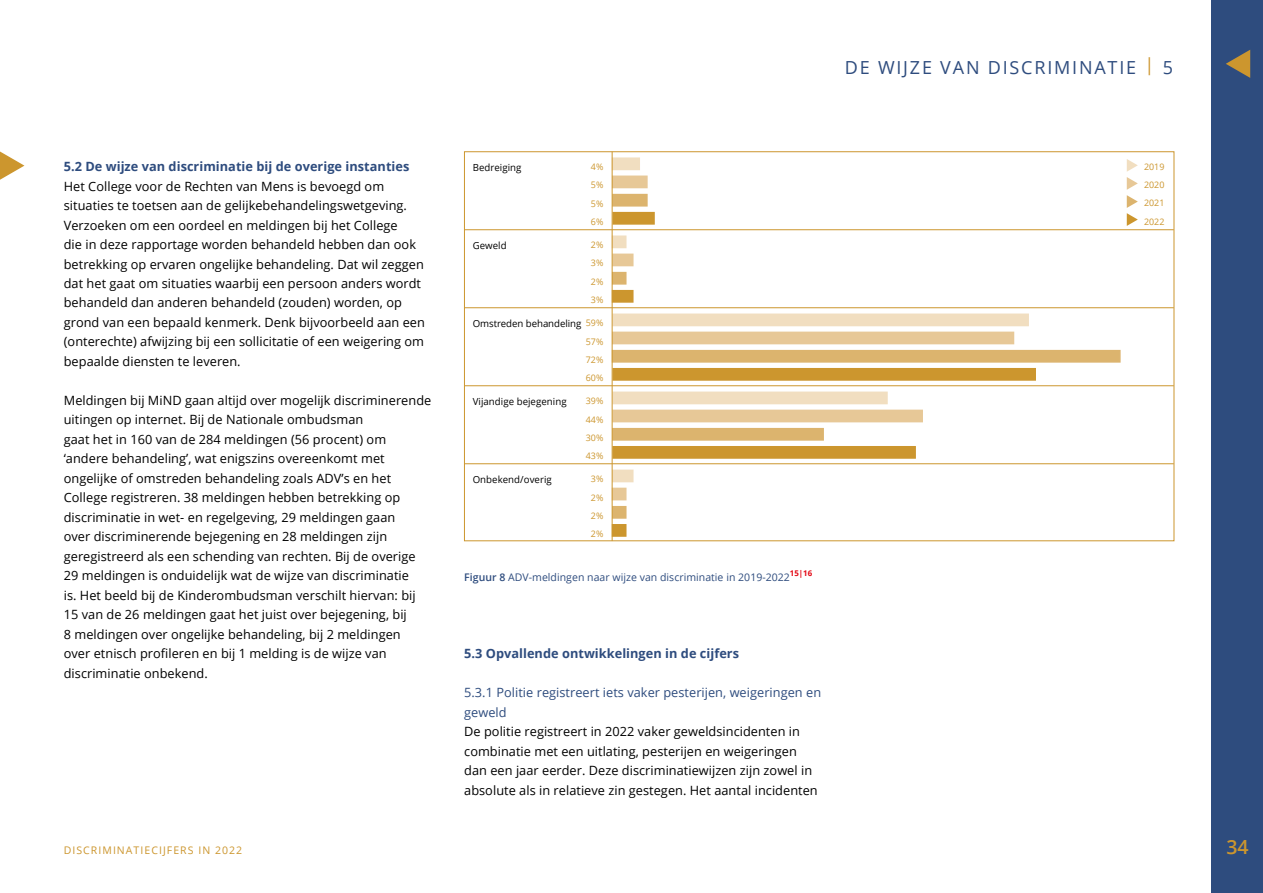
<style>
.page{position:relative;width:1263px;height:893px;background:#fff}
.page>*{position:absolute;margin:0;border:0;box-sizing:border-box;transform-origin:0 0}
.t1{font:600 19.5px "Open Sans";color:#cc962e}
.t2{font:18px "Open Sans";letter-spacing:.1em;color:#2e4c7e}
.t3{font:12.75px/19.5px "Open Sans";letter-spacing:.005em;color:#000}
.t4{font:700 12.75px "Open Sans";letter-spacing:.005em;color:#2e4c7e}
.t5{font:12.75px/19.5px "Open Sans";letter-spacing:.005em;color:#2e4c7e}
.t6{font:10.5px "Open Sans";letter-spacing:.005em;color:#2e4c7e}
.t7{font:10.5px "Open Sans";letter-spacing:.1em;color:#cc962e}
.t8{font:600 10.5px "Open Sans";color:#2e4c7e}
.t9{font:9.75px "Open Sans";letter-spacing:.005em;color:#000}
.t10{font:9px/18.1px "Open Sans";letter-spacing:.005em;color:#cc962e;text-align:justify}
.s1{font-weight:400}
</style>
<div class="page">
<div style="left:1212px;top:0;width:51px;height:893px;background:#2e4c7e"></div>
<svg style="left:1226px;top:50px;width:24px;height:28px"></svg>
<svg style="left:0;top:152px;width:24px;height:28px"></svg>
<div style="left:612px;top:157px;width:28px;height:13px;background:#f1dec0;border:2px solid #f1dec0"></div>
<div style="left:612px;top:176px;width:36px;height:12px;background:#e7c897"></div>
<div style="left:612px;top:194px;width:36px;height:13px;background:#dcb46e;border:2px solid #dcb46e"></div>
<hr style="left:465px;top:229px;width:709px;height:1px;background:#cc962e">
<div style="left:612px;top:212px;width:43px;height:13px;background:#cc962e;border:2px solid #cc962e"></div>
<hr style="left:465px;top:307px;width:709px;height:1px;background:#cc962e">
<hr style="left:465px;top:385px;width:709px;height:1px;background:#cc962e">
<hr style="left:465px;top:463px;width:709px;height:1px;background:#cc962e">
<svg style="left:1127px;top:159px;width:11px;height:67px"></svg>
<div style="left:612px;top:235px;width:14px;height:13px;background:#f1dec0;border:2px solid #f1dec0"></div>
<div style="left:612px;top:254px;width:21px;height:12px;background:#e7c897"></div>
<div style="left:612px;top:272px;width:14px;height:13px;background:#dcb46e;border:2px solid #dcb46e"></div>
<div style="left:612px;top:290px;width:21px;height:13px;background:#cc962e;border:2px solid #cc962e"></div>
<div style="left:612px;top:314px;width:417px;height:12px;background:#f1dec0"></div>
<div style="left:612px;top:332px;width:402px;height:12px;background:#e7c897"></div>
<div style="left:612px;top:350px;width:508px;height:13px;background:#dcb46e;border:2px solid #dcb46e"></div>
<div style="left:612px;top:368px;width:424px;height:13px;background:#cc962e;border:2px solid #cc962e"></div>
<div style="left:612px;top:392px;width:276px;height:12px;background:#f1dec0"></div>
<div style="left:612px;top:410px;width:311px;height:12px;background:#e7c897"></div>
<div style="left:612px;top:428px;width:212px;height:13px;background:#dcb46e;border:2px solid #dcb46e"></div>
<div style="left:612px;top:446px;width:304px;height:13px;background:#cc962e;border:2px solid #cc962e"></div>
<div style="left:612px;top:470px;width:21px;height:12px;background:#f1dec0"></div>
<div style="left:612px;top:488px;width:14px;height:12px;background:#e7c897"></div>
<div style="left:612px;top:506px;width:14px;height:13px;background:#dcb46e;border:2px solid #dcb46e"></div>
<div style="left:612px;top:524px;width:14px;height:13px;background:#cc962e;border:2px solid #cc962e"></div>
<hr style="left:612px;top:152px;width:1px;height:389px;background:#cc962e">
<h2 class="t2" style="left:845px;top:55px;width:330px">D e wijze van discriminatie <sup>|</sup> 5</h2>
<p class="t4" style="left:64px;top:157px;width:347px">5.2 De wijze van discriminatie bij de overige instanties</p>
<p class="t3" style="left:64px;top:176px;width:363px">Het College voor de Rechten van M ens is bevoegd om situaties te toetsen aan de gelijkebehandelingswetgeving.<br>Verzoeken om een oordeel en meldingen bij het College<br>die in deze rapportage worden behandeld hebben dan ook betrekking op ervaren ongelijke behandeling. Dat wil zeggen dat het gaat om situaties waarbij een persoon anders wordt behandeld dan anderen behandeld (zouden) worden, op grond van een bepaald kenmerk. Denk bijvoorbeeld aan een (onterechte) afwijzing bij een sollicitatie of een weigering om bepaalde diensten te leveren.</p>
<p class="t3" style="left:64px;top:390px;width:369px">Meldingen bij M iND gaan altijd over mogelijk discriminerende uitingen op internet. Bij de Nationale ombudsman<br>gaat het in 160 van de 284 meldingen (56 procent) om ‘andere behandeling’, wat enigszins overeenkomt met ongelijke of omstreden behandeling zoals ADV</p>
<p class="t3" style="left:64px;top:468px;width:354px;text-indent:278px">’s en het College registreren. 38 meldingen hebben betrekking op discriminatie in wet- en regelgeving, 29 meldingen gaan over discriminerende bejegening en 28 meldingen zijn geregistreerd als een schending van rechten. Bij de overige 29 meldingen is onduidelijk wat de wijze van discriminatie is. Het beeld bij de Kinderombudsman verschilt hiervan: bij 15 van de 26 meldingen gaat het juist over bejegening, bij 8 meldingen over ongelijke behandeling, bij 2 meldingen over etnisch profileren en bij 1 melding is de wijze van discriminatie onbekend.</p>
<p class="t9" style="left:473px;top:161px;width:50px">Bedreiging</p>
<p class="t10" style="left:591px;top:158px;width:14px">4%</p>
<p class="t10" style="left:1144px;top:158px;width:22px">2019<br>2020<br>2021<br>2022</p>
<p class="t10" style="left:591px;top:176px;width:14px">5% 5% 6%</p>
<p class="t10" style="left:591px;top:236px;width:14px">2% 3% 2% 3%</p>
<p class="t10" style="left:586px;top:314px;width:19px">59% 57% 72% 60%</p>
<p class="t10" style="left:586px;top:392px;width:19px">39% 44% 30% 43%</p>
<p class="t10" style="left:591px;top:470px;width:14px">3% 2% 2% 2%</p>
<p class="t9" style="left:473px;top:239px;width:35px">Geweld</p>
<p class="t9" style="left:473px;top:317px;width:110px">Omstreden behandeling</p>
<p class="t9" style="left:473px;top:395px;width:95px">Vijandige bejegening</p>
<p class="t9" style="left:473px;top:473px;width:81px">Onbekend/overig</p>
<p class="t8" style="left:464px;top:569px;width:52px">Figuur 8 <span class="s1">ADV</span></p>
<p class="t6" style="left:529px;top:569px;width:285px">-meldingen naar wijze van discriminatie in 2019-2022<sup>15|16</sup></p>
<p class="t4" style="left:464px;top:645px;width:276px">5.3 Opvallende ontwikkelingen in de cijfers</p>
<p class="t5" style="left:464px;top:683px;width:358px">5.3.1 Politie registreert iets vaker pesterijen, weigeringen en geweld</p>
<p class="t3" style="left:464px;top:722px;width:355px">De politie registreert in 2022 vaker geweldsincidenten in combinatie met een uitlating, pesterijen en weigeringen dan een jaar eerder. Deze discriminatiewijzen zijn zowel in absolute als in relatieve zin gestegen. Het aantal incidenten</p>
<p class="t7" style="left:64px;top:842px;width:180px">Discriminatiecijfers in 2022</p>
<h1 class="t1" style="left:1226px;top:833px;width:24px">34</h1>
</div>
